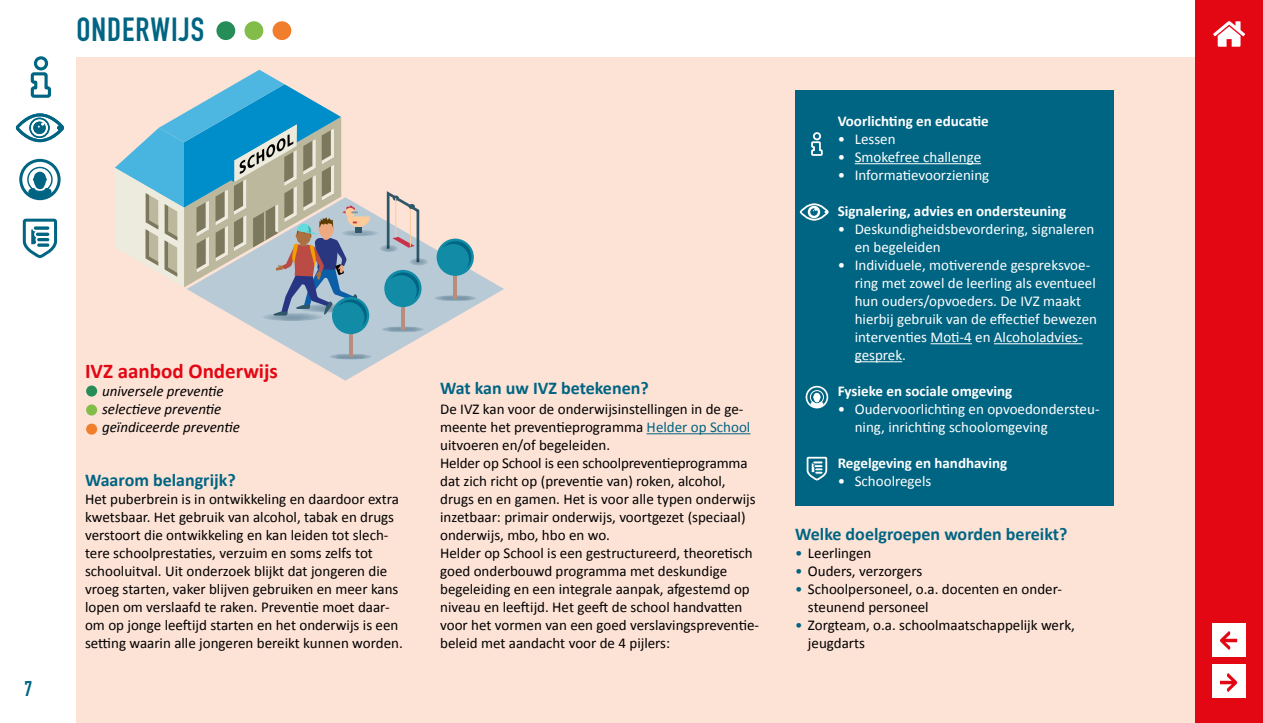
<style>
.page{position:relative;width:1263px;height:723px;background:#fff}
.page>*{position:absolute;margin:0;border:0;box-sizing:border-box;transform-origin:0 0}
.t1{font:700 33px "DIN Condensed";letter-spacing:.03em;color:#006583}
.t2{font:700 21px "Calibri";color:#e30613}
.t3{font:700 21px "DIN Condensed";color:#006583}
.t4{font:700 18px "Calibri";color:#006583}
.t5{font:15px/18px "Calibri";color:#000}
.t6{font:15px/18px "Calibri";color:#fff}
.t7{font:700 15px "Calibri";color:#fff}
.t8{font:italic 15px/18px "Calibri";color:#000}
.s1{color:#006583}
</style>
<div class="page">
<div style="left:77px;top:57px;width:1123px;height:666px;background:#fde2d6"></div>
<div style="left:795px;top:90px;width:319px;height:416px;background:#006583"></div>
<div style="left:1195px;top:0;width:68px;height:723px;background:#e30613"></div>
<hr style="left:647px;top:433px;width:103px;height:1px;background:#006583">
<hr style="left:855px;top:163px;width:126px;height:1px;background:#fff">
<hr style="left:930px;top:343px;width:42px;height:1px;background:#fff">
<hr style="left:994px;top:343px;width:89px;height:1px;background:#fff">
<hr style="left:855px;top:361px;width:47px;height:1px;background:#fff">
<svg style="left:15px;top:113px;width:49px;height:30px"></svg>
<svg style="left:22px;top:218px;width:36px;height:41px"></svg>
<div style="left:32px;top:225px;width:19px;height:6px;border:2px solid #fff;border-radius:3px"></div>
<div style="left:35px;top:232px;width:15px;height:5px;background:#006583;border-radius:3px"></div>
<div style="left:34px;top:231px;width:17px;height:7px;border:2px solid #fff;border-radius:3px"></div>
<div style="left:36px;top:237px;width:14px;height:5px;background:#006583;border-radius:3px"></div>
<div style="left:35px;top:236px;width:16px;height:7px;border:2px solid #fff;border-radius:3px"></div>
<div style="left:35px;top:242px;width:16px;height:6px;border:2px solid #fff;border-radius:3px"></div>
<svg style="left:253px;top:211px;width:251px;height:170px"></svg>
<svg style="left:341px;top:230px;width:38px;height:6px"></svg>
<svg style="left:385px;top:191px;width:36px;height:74px"></svg>
<svg style="left:409px;top:258px;width:19px;height:7px"></svg>
<svg style="left:380px;top:245px;width:18px;height:7px"></svg>
<svg style="left:329px;top:353px;width:43px;height:6px"></svg>
<hr style="left:349px;top:320px;width:3px;height:36px;background:#b98d7c">
<div style="left:332px;top:297px;width:37px;height:37px;background:#118ba6;border-radius:50%"></div>
<svg style="left:115px;top:70px;width:255px;height:257px"></svg>
<svg style="left:381px;top:326px;width:43px;height:6px"></svg>
<hr style="left:401px;top:293px;width:4px;height:36px;background:#b98d7c">
<div style="left:384px;top:270px;width:37px;height:37px;background:#118ba6;border-radius:50%"></div>
<svg style="left:390px;top:272px;width:29px;height:28px"></svg>
<svg style="left:434px;top:295px;width:43px;height:6px"></svg>
<hr style="left:453px;top:262px;width:4px;height:36px;background:#b98d7c">
<div style="left:437px;top:239px;width:37px;height:37px;background:#118ba6;border-radius:50%"></div>
<svg style="left:442px;top:241px;width:29px;height:27px"></svg>
<svg style="left:799px;top:203px;width:30px;height:18px"></svg>
<svg style="left:806px;top:456px;width:22px;height:25px"></svg>
<div style="left:814px;top:471px;width:10px;height:4px;border:1px solid #006583;border-radius:2px"></div>
<div style="left:86px;top:385px;width:11px;height:11px;background:#268c58;border-radius:50%"></div>
<div style="left:216px;top:21px;width:19px;height:19px;background:#268c58;border-radius:50%"></div>
<svg style="left:30px;top:56px;width:21px;height:42px"></svg>
<svg style="left:811px;top:132px;width:12px;height:24px"></svg>
<svg style="left:811px;top:393px;width:12px;height:12px"></svg>
<div style="left:806px;top:386px;width:22px;height:22px;border:2px solid #fff;border-radius:50%"></div>
<div style="left:810px;top:390px;width:14px;height:14px;border:1px solid #fff;border-radius:50%"></div>
<svg style="left:28px;top:172px;width:23px;height:26px"></svg>
<div style="left:19px;top:159px;width:42px;height:41px;border:3px solid #006583;border-radius:50%"></div>
<div style="left:27px;top:167px;width:26px;height:25px;border:1px solid #006583;border-radius:50%"></div>
<div style="left:86px;top:404px;width:11px;height:11px;background:#82bd4a;border-radius:50%"></div>
<div style="left:86px;top:424px;width:11px;height:11px;background:#f07e2d;border-radius:50%"></div>
<div style="left:244px;top:21px;width:19px;height:19px;background:#82bd4a;border-radius:50%"></div>
<div style="left:273px;top:21px;width:18px;height:19px;background:#f07e2d;border-radius:50%"></div>
<div style="left:1212px;top:623px;width:33px;height:33px;background:#fff"></div>
<svg style="left:1220px;top:631px;width:17px;height:19px"></svg>
<div style="left:1212px;top:665px;width:33px;height:33px;background:#fff"></div>
<svg style="left:1220px;top:673px;width:17px;height:19px"></svg>
<svg style="left:1213px;top:21px;width:32px;height:26px"></svg>
<h2 class="t3" style="left:24px;top:681px;width:9px">7</h2>
<h1 class="t1" style="left:77px;top:18px;width:129px">ONDERWIJS</h1>
<h2 class="t2" style="left:85px;top:363px;width:194px">IVZ aanbod Onderwijs</h2>
<p class="t8" style="left:102px;top:381px;width:139px">universele preventie selectieve preventie geïndiceerde preventie</p>
<p class="t4" style="left:85px;top:473px;width:152px">Waarom belangrijk?</p>
<p class="t5" style="left:85px;top:490px;width:319px">Het puberbrein is in ontwikkeling en daardoor extra kwetsbaar. Het gebruik van alcohol, tabak en drugs verstoort die ontwikkeling en kan leiden tot slech&shy;tere schoolprestaties, verzuim en soms zelfs tot schooluitval. Uit onderzoek blijkt dat jongeren die vroeg starten, vaker blijven gebruiken en meer kans lopen om verslaafd te raken. Preventie moet daar&shy;om op jonge leeftijd starten en het onderwijs is een setting waarin alle jongeren bereikt kunnen worden.</p>
<p class="t4" style="left:440px;top:381px;width:210px">Wat kan uw IVZ betekenen?</p>
<p class="t5" style="left:440px;top:400px;width:320px">De IVZ kan voor de onderwijsinstellingen in de ge&shy;meente het preventieprogramma <span class="s1">Helder op School </span>uitvoeren en/of begeleiden.<br>Helder op School is een schoolpreventieprogramma dat zich richt op (preventie van) roken, alcohol, drugs en en gamen. Het is voor alle typen onderwijs inzetbaar: primair onderwijs, voortgezet (speciaal) onderwijs, mbo, hbo en wo.<br>Helder op School is een gestructureerd, theoretisch goed onderbouwd programma met deskundige begeleiding en een integrale aanpak, afgestemd op niveau en leeftijd. Het geeft de school handvatten voor het vormen van een goed verslavingspreventie&shy;beleid met aandacht voor de 4 pijlers:</p>
<p class="t7" style="left:838px;top:111px;width:152px">Voorlichting en educatie</p>
<p class="t6" style="left:838px;top:130px;width:59px">• Lessen</p>
<p class="t6" style="left:838px;top:149px;width:145px">• Smokefree challenge</p>
<p class="t6" style="left:838px;top:166px;width:153px">• Informatievoorziening</p>
<p class="t7" style="left:838px;top:205px;width:230px">Signalering, advies en ondersteuning</p>
<p class="t6" style="left:855px;top:220px;width:241px;text-indent:-17px">• Deskundigheidsbevordering, signaleren en begeleiden</p>
<p class="t6" style="left:855px;top:256px;width:244px;text-indent:-17px">• Individuele, motiverende gespreksvoe&shy;ring met zowel de leerling als eventueel hun ouders/opvoeders. De IVZ maakt hierbij gebruik van de effectief bewezen interventies Moti-4 en Alcoholadvies&shy;gesprek.</p>
<p class="t7" style="left:838px;top:385px;width:176px">Fysieke en sociale omgeving</p>
<p class="t6" style="left:855px;top:400px;width:246px;text-indent:-17px">• Oudervoorlichting en opvoedondersteu&shy;ning, inrichting schoolomgeving</p>
<p class="t7" style="left:838px;top:457px;width:171px">Regelgeving en handhaving</p>
<p class="t6" style="left:838px;top:473px;width:95px">• Schoolregels</p>
<p class="t4" style="left:795px;top:527px;width:274px">Welke doelgroepen worden bereikt?</p>
<p class="t5" style="left:795px;top:544px;width:78px"><span class="s1">•</span> Leerlingen</p>
<p class="t5" style="left:795px;top:562px;width:128px"><span class="s1">•</span> Ouders, verzorgers</p>
<p class="t5" style="left:808px;top:580px;width:256px;text-indent:-13px"><span class="s1">•</span> Schoolpersoneel, o.a. docenten en onder&shy;steunend personeel</p>
<p class="t5" style="left:808px;top:616px;width:268px;text-indent:-13px"><span class="s1">•</span> Zorgteam, o.a. schoolmaatschappelijk werk, jeugdarts</p>
</div>
